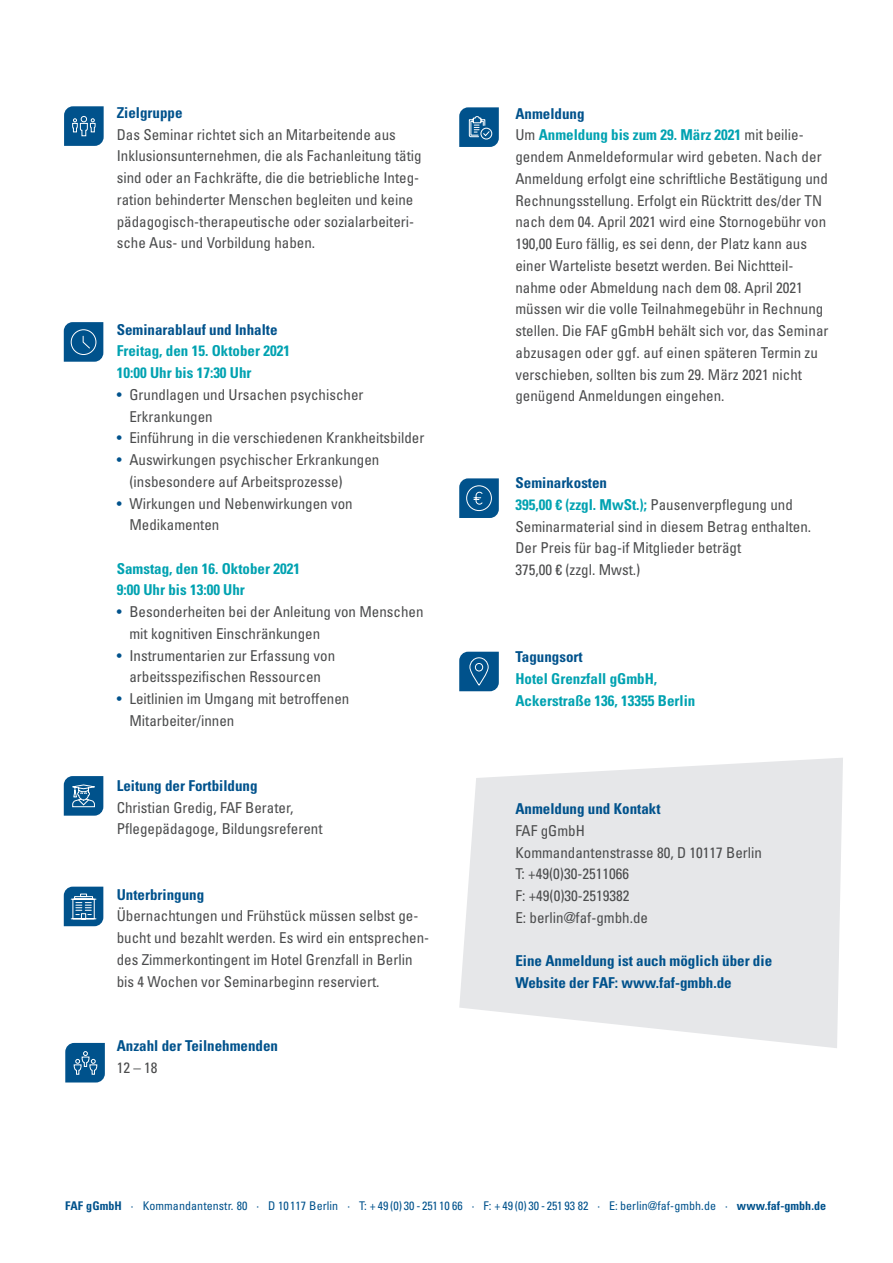
<style>
.page{position:relative;width:893px;height:1263px;background:#fff}
.page>*{position:absolute;margin:0;border:0;box-sizing:border-box;transform-origin:0 0}
.Text_10pt{font:condensed 15px/21.8px "Univers";color:#4b4c4d}
.Text_10pt-2{font:700 condensed 15px/21.5px "Univers";color:#00528c}
.Text_10pt-3{font:700 condensed 15px/21.8px "Univers";color:#00a2b1}
.Text_9pt{font:condensed 15px "Univers";color:#4b4c4d}
.t1{font:condensed 12px "Univers";letter-spacing:.005em;color:#00528c}
.s1{color:#00528c}
.s2{font-weight:700;color:#00a2b1}
.s3{font-weight:400;color:#4b4c4d}
.s4{font-weight:700}
</style>
<div class="page">
<svg style="left:459px;top:758px;width:384px;height:290px;background:#e9eaeb"></svg>
<svg style="left:64px;top:106px;width:40px;height:40px;background:#1f6699"></svg>
<svg style="left:459px;top:107px;width:40px;height:40px;background:#246a9c"></svg>
<svg style="left:64px;top:322px;width:39px;height:40px;background:#166196"></svg>
<svg style="left:64px;top:776px;width:39px;height:40px;background:#236a9c"></svg>
<svg style="left:459px;top:478px;width:40px;height:40px;background:#1c6598"></svg>
<svg style="left:65px;top:1043px;width:40px;height:39px;background:#1c6598"></svg>
<svg style="left:459px;top:652px;width:40px;height:39px;background:#166196"></svg>
<svg style="left:64px;top:887px;width:39px;height:39px;background:#2a6f9f"></svg>
<p class="Text_10pt-2" style="left:117px;top:102px;width:67px">Zielgruppe</p>
<p class="Text_10pt" style="left:117px;top:123px;width:306px">Das Seminar richtet sich an Mitarbeitende aus Inklusionsunternehmen, die als Fachanleitung tätig sind oder an Fachkräfte, die die betriebliche Integ&shy;ration behinderter Menschen begleiten und keine pädagogisch-therapeutische oder sozialarbeiteri&shy;sche Aus- und Vorbildung haben.</p>
<p class="Text_10pt-2" style="left:117px;top:318px;width:162px">Seminarablauf und Inhalte</p>
<p class="Text_10pt-3" style="left:117px;top:340px;width:175px">Freitag, den 15. Oktober 2021</p>
<p class="Text_10pt-3" style="left:117px;top:362px;width:136px">10:00 Uhr bis 17:30 Uhr</p>
<p class="Text_10pt" style="left:129px;top:383px;width:236px;text-indent:-13px"><span class="s1">•</span> Grundlagen und Ursachen psychischer<br>Erkrankungen</p>
<p class="Text_10pt" style="left:117px;top:427px;width:309px"><span class="s1">•</span> Einführung in die verschiedenen Krankheitsbilder</p>
<p class="Text_10pt" style="left:129px;top:449px;width:251px;text-indent:-13px"><span class="s1">•</span> Auswirkungen psychischer Erkrankungen (insbesondere auf Arbeitsprozesse)</p>
<p class="Text_10pt" style="left:129px;top:492px;width:225px;text-indent:-13px"><span class="s1">•</span> Wirkungen und Nebenwirkungen von<br>Medikamenten</p>
<p class="Text_10pt-3" style="left:117px;top:557px;width:185px">Samstag, den 16. Oktober 2021</p>
<p class="Text_10pt-3" style="left:117px;top:579px;width:130px">9:00 Uhr bis 13:00 Uhr</p>
<p class="Text_10pt" style="left:129px;top:601px;width:296px;text-indent:-13px"><span class="s1">•</span> Besonderheiten bei der Anleitung von Menschen mit kognitiven Einschränkungen</p>
<p class="Text_10pt" style="left:117px;top:644px;width:220px;text-align:center"><span class="s1">•</span> Instrumentarien zur Erfassung von arbeitsspezifischen Ressourcen</p>
<p class="Text_10pt" style="left:129px;top:688px;width:221px;text-indent:-13px"><span class="s1">•</span> Leitlinien im Umgang mit betroffenen<br>Mitarbeiter/innen</p>
<p class="Text_10pt-2" style="left:117px;top:775px;width:142px">Leitung der Fortbildung</p>
<p class="Text_10pt" style="left:117px;top:796px;width:178px">Christian Gredig, FAF Berater,</p>
<p class="Text_10pt" style="left:117px;top:818px;width:207px">Pflegepädagoge, Bildungsreferent</p>
<p class="Text_10pt-2" style="left:117px;top:883px;width:89px">Unterbringung</p>
<p class="Text_10pt" style="left:117px;top:905px;width:314px">Übernachtungen und Frühstück müssen selbst ge&shy;bucht und bezahlt werden. Es wird ein entsprechen&shy;des Zimmerkontingent im Hotel Grenzfall in Berlin bis 4 Wochen vor Seminarbeginn reserviert.</p>
<p class="Text_10pt-2" style="left:117px;top:1035px;width:163px">Anzahl der Teilnehmenden</p>
<p class="Text_10pt" style="left:117px;top:1056px;width:42px">12 – 18</p>
<p class="Text_10pt-2" style="left:515px;top:102px;width:71px">Anmeldung</p>
<p class="Text_10pt" style="left:515px;top:124px;width:315px">Um <span class="s2">Anmeldung bis zum 29. März 2021</span> mit beilie&shy;gendem Anmeldeformular wird gebeten. Nach der Anmeldung erfolgt eine schriftliche Bestätigung und Rechnungsstellung. Erfolgt ein Rücktritt des/der TN nach dem 04. April 2021 wird eine Stornogebühr von 190,00 Euro fällig, es sei denn, der Platz kann aus einer Warteliste besetzt werden. Bei Nichtteil&shy;nahme oder Abmeldung nach dem 08. April 2021 müssen wir die volle Teilnahmegebühr in Rechnung stellen. Die FAF gGmbH behält sich vor, das Seminar abzusagen oder ggf. auf einen späteren Termin zu verschieben, sollten bis zum 29. März 2021 nicht genügend Anmeldungen eingehen.</p>
<p class="Text_10pt-3" style="left:515px;top:472px;width:279px"><span class="s1">Seminarkosten<br></span>395,00 € (zzgl. MwSt.); <span class="s3">Pausenverpflegung und</span></p>
<p class="Text_10pt" style="left:515px;top:515px;width:297px">Seminarmaterial sind in diesem Betrag enthalten.</p>
<p class="Text_10pt" style="left:515px;top:537px;width:227px">Der Preis für bag-if Mitglieder beträgt<br>375,00 € (zzgl. Mwst.)</p>
<p class="Text_10pt-2" style="left:515px;top:646px;width:69px">Tagungsort</p>
<p class="Text_10pt-3" style="left:515px;top:668px;width:143px">Hotel Grenzfall gGmbH,</p>
<p class="Text_10pt-3" style="left:515px;top:689px;width:181px">Ackerstraße 136, 13355 Berlin</p>
<p class="Text_10pt-2" style="left:515px;top:798px;width:147px">Anmeldung und Kontakt</p>
<p class="Text_9pt" style="left:515px;top:821px;width:71px">FAF gGmbH</p>
<p class="Text_9pt" style="left:515px;top:843px;width:248px">Kommandantenstrasse 80, D 10117 Berlin</p>
<p class="Text_9pt" style="left:515px;top:864px;width:115px">T: +49(0)30-2511066</p>
<p class="Text_9pt" style="left:515px;top:886px;width:116px">F: +49(0)30-2519382</p>
<p class="Text_9pt" style="left:515px;top:908px;width:134px">E: berlin@faf-gmbh.de</p>
<p class="Text_10pt-2" style="left:515px;top:950px;width:258px">Eine Anmeldung ist auch möglich über die<br>Website der FAF: www.faf-gmbh.de</p>
<p class="t1" style="left:65px;top:1198px;width:762px"><span class="s4">FAF gGmbH</span> · Kommandantenstr. 80 · D 10117 Berlin · T: + 49 (0) 30- 25110 66 · F: + 49 (0) 30- 251 93 82 · E: berlin@faf-gmbh.de · <span class="s4">www.faf-gmbh.de</span></p>
</div>
